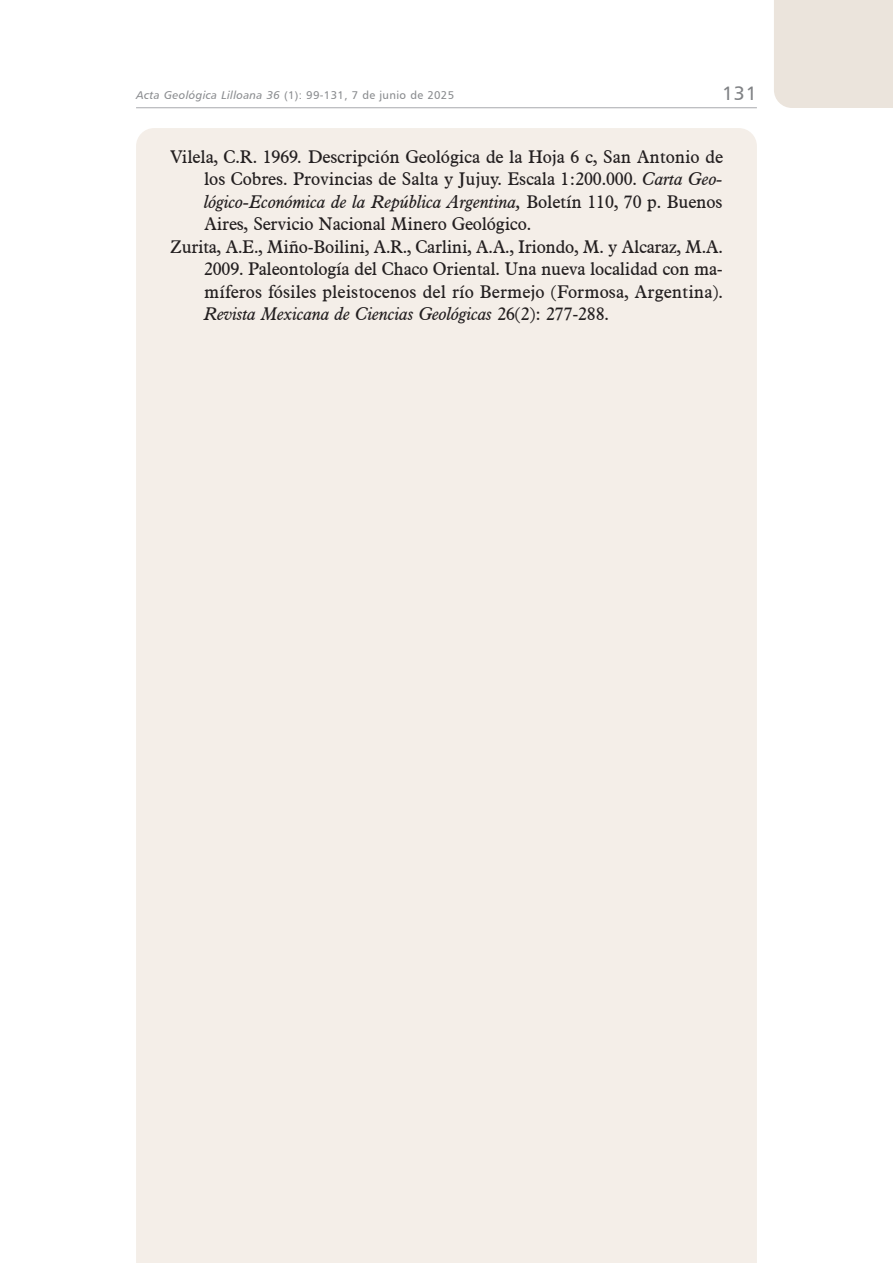
<style>
.page{position:relative;width:893px;height:1263px;background:#fff}
.page>*{position:absolute;margin:0;border:0;box-sizing:border-box;transform-origin:0 0}
.t1{font:19.5px "Humanist 777 BT Roman B";color:#808285}
.t2{font:18px "Aldine 721 BT";letter-spacing:-.01em;color:#231f20}
.t3{font:italic 18px "Aldine 721 BT";letter-spacing:-.01em;color:#231f20}
.t4{font:11.25px "Humanist 777 BT Roman B";letter-spacing:.03em;color:#8a8c8f}
.s1{font-family:"Humanist 777 BT Italic B"}
.s2{font-style:italic}
.s3{font-style:normal}
</style>
<div class="page">
<hr style="left:136px;top:107px;width:621px;height:1px;background:#a8a9ad">
<div style="left:774px;top:0;width:119px;height:108px;background:#ebe4dc"></div>
<div style="left:136px;top:128px;width:621px;height:1135px;background:#f4eee8"></div>
<p class="t4" style="left:136px;top:88px;width:320px"><span class="s1">Acta Geológica Lilloana 36</span> (1): 99-131, 7 de junio de 2025</p>
<p class="t1" style="left:722px;top:81px;width:36px">131</p>
<p class="t2" style="left:170px;top:145px;width:554px">Vilela, C.R. 1969<span class="s2">.</span> Descripción Geológica de la Hoja 6 c, San Antonio de</p>
<p class="t2" style="left:204px;top:168px;width:520px">los Cobres. Provincias de Salta y Jujuy. Escala 1:200.000. <span class="s2">Carta Geo-</span></p>
<p class="t3" style="left:204px;top:190px;width:520px">lógico-Económica de la República Argentina, <span class="s3">Boletín 110, 70 p. Buenos</span></p>
<p class="t2" style="left:204px;top:213px;width:329px">Aires, Servicio Nacional Minero Geológico.</p>
<p class="t2" style="left:170px;top:235px;width:554px">Zurita, A.E., Miño-Boilini, A.R., Carlini, A.A., Iriondo, M. y Alcaraz, M.A.</p>
<p class="t2" style="left:204px;top:258px;width:520px">2009. Paleontología del Chaco Oriental. Una nueva localidad con ma-</p>
<p class="t2" style="left:204px;top:280px;width:520px">míferos fósiles pleistocenos del río Bermejo (Formosa, Argentina).</p>
<p class="t3" style="left:204px;top:303px;width:406px">Revista Mexicana de Ciencias Geológicas <span class="s3">26(2): 277-288.</span></p>
</div>
